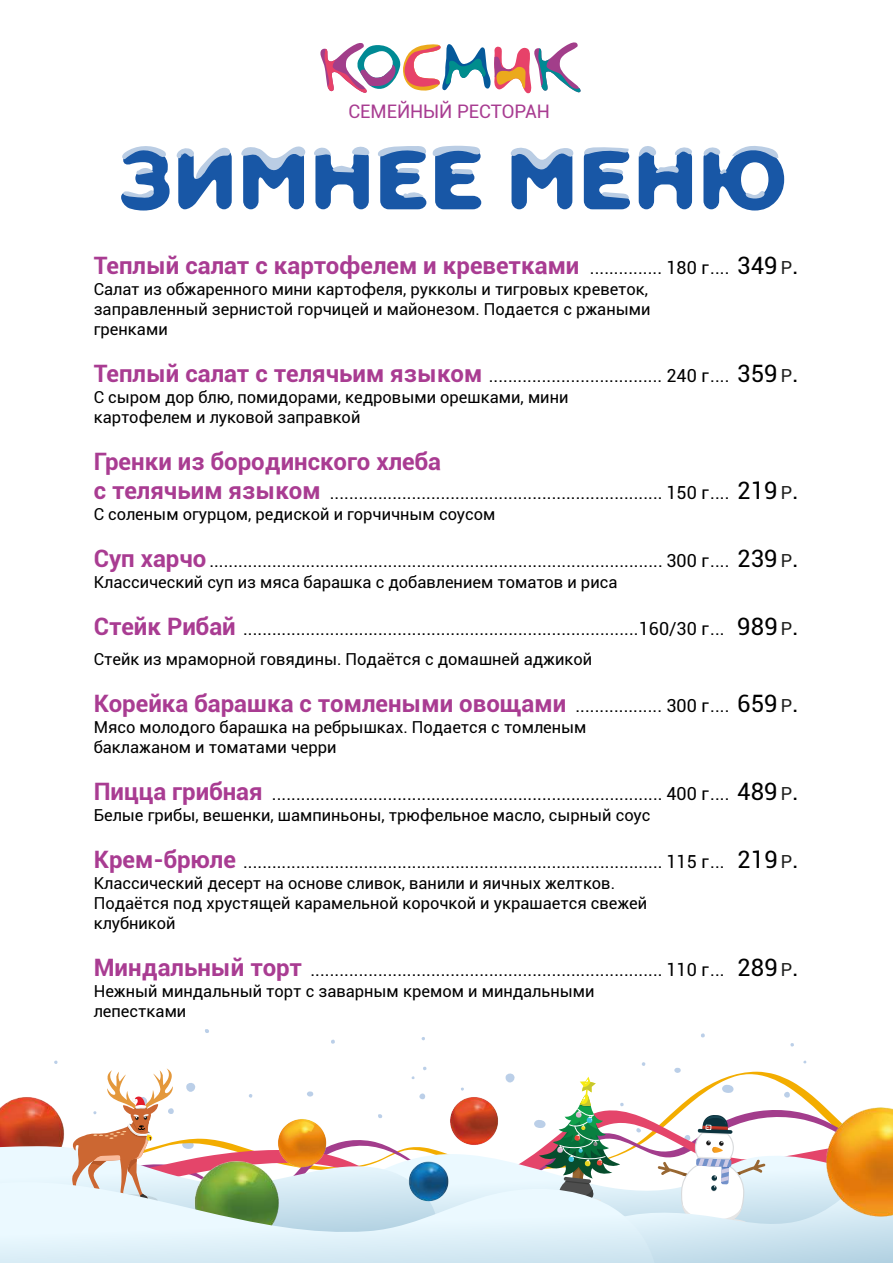
<style>
.page{position:relative;width:893px;height:1263px;background:#fff}
.page>*{position:absolute;margin:0;border:0;box-sizing:border-box;transform-origin:0 0}
.t1{font:700 24px "Roboto";color:#a93c92}
.t2{font:18.6px "Roboto";color:#a83c91}
.t3{font:18px "Roboto";color:#000}
.t4{font:16.5px/19.8px "Roboto";color:#000}
.s1{font-weight:400;font-size:18px;color:#000}
.s2{font-weight:400;color:#000}
.s3{font-weight:400;font-size:18px;color:#1d1d1b}
.s4{font-weight:400;font-size:24.75px;color:#000}
.s5{font-weight:700;font-size:24px;color:#a93c92}
.s6{font-size:24px}
.s7{color:#1d1d1b}
.s8{font-size:24.75px}
</style>
<div class="page">
<svg style="left:205px;top:1029px;width:4px;height:4px"></svg>
<svg style="left:331px;top:1039px;width:4px;height:5px"></svg>
<svg style="left:54px;top:1060px;width:4px;height:4px"></svg>
<svg style="left:701px;top:1033px;width:4px;height:5px"></svg>
<svg style="left:790px;top:1043px;width:4px;height:4px"></svg>
<svg style="left:174px;top:1114px;width:268px;height:38px"></svg>
<img style="left:0;top:1097px;width:65px;height:49px">
<svg style="left:438px;top:1152px;width:96px;height:30px"></svg>
<svg style="left:0;top:1146px;width:438px;height:36px"></svg>
<img style="left:191px;top:1158px;width:90px;height:24px">
<svg style="left:534px;top:1060px;width:359px;height:203px"></svg>
<svg style="left:70px;top:1068px;width:104px;height:114px"></svg>
<img style="left:407px;top:1161px;width:42px;height:21px">
<img style="left:823px;top:1103px;width:70px;height:117px">
<img style="left:277px;top:1118px;width:50px;height:51px">
<img style="left:450px;top:1097px;width:48px;height:48px">
<svg style="left:0;top:1182px;width:654px;height:81px;background:#d3e7ea"></svg>
<svg style="left:320px;top:42px;width:261px;height:52px"></svg>
<svg style="left:378px;top:145px;width:103px;height:64px"></svg>
<svg style="left:314px;top:146px;width:56px;height:63px"></svg>
<svg style="left:510px;top:147px;width:64px;height:62px"></svg>
<svg style="left:241px;top:146px;width:65px;height:63px"></svg>
<svg style="left:177px;top:147px;width:55px;height:62px"></svg>
<svg style="left:121px;top:146px;width:49px;height:64px"></svg>
<svg style="left:583px;top:147px;width:47px;height:62px"></svg>
<svg style="left:638px;top:146px;width:54px;height:63px"></svg>
<svg style="left:703px;top:146px;width:81px;height:64px"></svg>
<p class="t2" style="left:348px;top:98px;width:203px">СЕМЕЙНЫЙ РЕСТОРАН</p>
<h1 class="t1" style="left:94px;top:249px;width:707px">Теплый салат с картофелем и креветками <span class="s1">............... 180 г....</span> <span class="s2">349</span> <span class="s3">Р</span><span class="s4">.</span></h1>
<p class="t4" style="left:94px;top:279px;width:558px">Салат из обжаренного мини картофеля, рукколы и тигровых креветок, заправленный зернистой горчицей и майонезом. Подается с ржаными гренками</p>
<p class="t3" style="left:94px;top:363px;width:707px"><span class="s5">Теплый салат с телячьим языком</span> .................................... 240 г.... <span class="s6">359</span> <span class="s7">Р</span><span class="s8">.</span></p>
<p class="t4" style="left:94px;top:387px;width:476px">С сыром дор блю, помидорами, кедровыми орешками, мини картофелем и луковой заправкой</p>
<h1 class="t1" style="left:94px;top:444px;width:349px">Гренки из бородинского хлеба</h1>
<p class="t3" style="left:94px;top:480px;width:707px"><span class="s5">с телячьим языком</span> ..................................................................... 150 г.... <span class="s6">219</span> <span class="s7">Р</span><span class="s8">.</span></p>
<p class="t4" style="left:94px;top:503px;width:403px">С соленым огурцом, редиской и горчичным соусом</p>
<p class="t3" style="left:94px;top:548px;width:707px"><span class="s5">Суп харчо</span> .............................................................................................. 300 г.... <span class="s6">239</span> <span class="s7">Р</span><span class="s8">.</span></p>
<p class="t4" style="left:94px;top:572px;width:525px">Классический суп из мяса барашка с добавлением томатов и риса</p>
<p class="t3" style="left:94px;top:616px;width:707px"><span class="s5">Стейк Рибай</span> ..................................................................................160/30 г... <span class="s6">989</span> <span class="s7">Р</span><span class="s8">.</span></p>
<p class="t4" style="left:94px;top:649px;width:500px">Стейк из мраморной говядины. Подаётся с домашней аджикой</p>
<h1 class="t1" style="left:94px;top:686px;width:707px">Корейка барашка с томлеными овощами <span class="s1">.................. 300 г....</span> <span class="s2">659</span> <span class="s3">Р</span><span class="s4">.</span></h1>
<p class="t4" style="left:94px;top:717px;width:494px">Мясо молодого барашка на ребрышках. Подается с томленым баклажаном и томатами черри</p>
<p class="t3" style="left:94px;top:781px;width:707px"><span class="s5">Пицца грибная</span> ................................................................................. 400 г.... <span class="s6">489</span> <span class="s7">Р</span><span class="s8">.</span></p>
<p class="t4" style="left:94px;top:805px;width:558px">Белые грибы, вешенки, шампиньоны, трюфельное масло, сырный соус</p>
<p class="t3" style="left:94px;top:849px;width:707px"><span class="s5">Крем-брюле</span> ....................................................................................... 115 г... <span class="s6">219</span> <span class="s7">Р</span><span class="s8">.</span></p>
<p class="t4" style="left:94px;top:873px;width:555px">Классический десерт на основе сливок, ванили и яичных желтков.<br>Подаётся под хрустящей карамельной корочкой и украшается свежей клубникой</p>
<p class="t3" style="left:94px;top:957px;width:707px"><span class="s5">Миндальный торт</span> ......................................................................... 110 г... <span class="s6">289</span> <span class="s7">Р</span><span class="s8">.</span></p>
<p class="t4" style="left:94px;top:980px;width:502px">Нежный миндальный торт с заварным кремом и миндальными лепестками</p>
</div>
